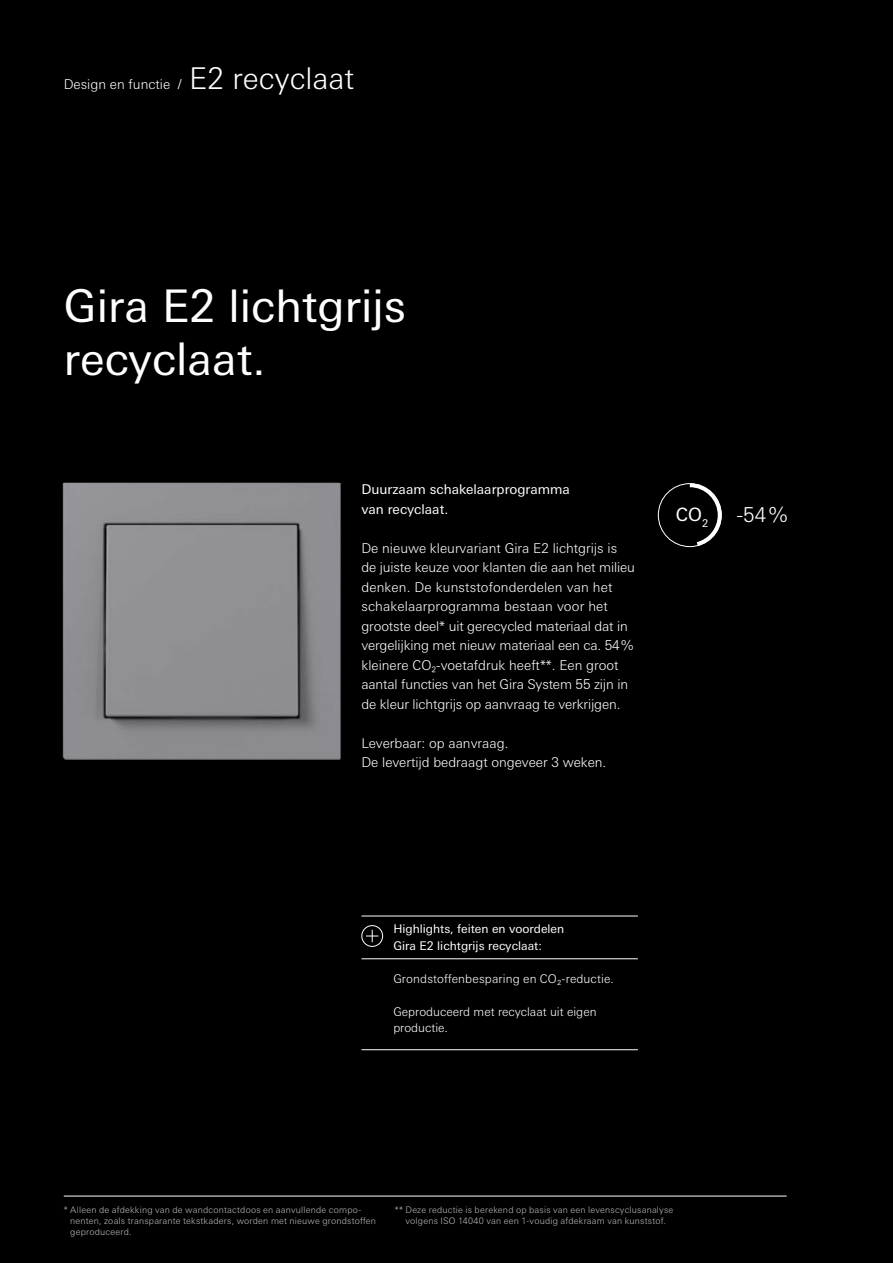
<style>
.page{position:relative;width:893px;height:1263px;background:#000}
.page>*{position:absolute;margin:0;border:0;box-sizing:border-box;transform-origin:0 0}
.t1{font:45px/52.5px "Univers Next Pro";color:#fff}
.t2{font:300 30px "Univers Next Pro";color:#fff}
.t3{font:300 20.55px "Univers Next Pro";color:#fff}
.t4{font:18.3px "Univers Next Pro";color:#fff}
.t5{font:300 13.5px/19.5px "Univers Next Pro";color:#fff}
.t6{font:13.5px/19.5px "Univers Next Pro";color:#fff}
.t7{font:300 12px/16.5px "Univers Next W1 G";color:#fff}
.t8{font:12px/16.5px "Univers Next W1 G";color:#fff}
.t9{font:300 9px/10.8px "Univers Next Pro";letter-spacing:.02em;color:#bebbba}
</style>
<div class="page">
<svg style="left:686px;top:483px;width:36px;height:65px"></svg>
<hr style="left:64px;top:1196px;width:723px;height:1px;background:#fff">
<hr style="left:361px;top:916px;width:277px;height:1px;background:#fff">
<hr style="left:361px;top:958px;width:277px;height:1px;background:#fff">
<hr style="left:361px;top:1049px;width:277px;height:1px;background:#fff">
<div style="left:361px;top:925px;width:22px;height:22px;border:1px solid #fff;border-radius:50%"></div>
<svg style="left:366px;top:930px;width:12px;height:12px"></svg>
<img style="left:62px;top:482px;width:279px;height:278px">
<p class="t5" style="left:64px;top:75px;width:119px">Design en functie /</p>
<h2 class="t2" style="left:189px;top:61px;width:167px">E2 recyclaat</h2>
<h1 class="t1" style="left:64px;top:280px;width:344px">Gira E2 lichtgrijs recyclaat.</h1>
<p class="t6" style="left:361px;top:480px;width:210px">Duurzaam schakelaarprogramma van recyclaat.</p>
<p class="t5" style="left:361px;top:538px;width:275px">De nieuwe kleurvariant Gira E2 lichtgrijs is de juiste keuze voor klanten die aan het milieu denken. De kunststofonderdelen van het schakelaarprogramma bestaan voor het grootste deel* uit gerecycled materiaal dat in vergelijking met nieuw materiaal een ca. 54% kleinere CO₂-voetafdruk heeft**. Een groot aantal functies van het Gira System 55 zijn in de kleur lichtgrijs op aanvraag te verkrijgen.</p>
<p class="t5" style="left:361px;top:733px;width:246px">Leverbaar: op aanvraag.<br>De levertijd bedraagt ongeveer 3 weken.</p>
<h3 class="t4" style="left:676px;top:504px;width:34px">CO<sub>2</sub></h3>
<h3 class="t3" style="left:736px;top:502px;width:53px">-54%</h3>
<p class="t8" style="left:393px;top:921px;width:172px">Highlights, feiten en voordelen<br>Gira E2 lichtgrijs recyclaat:</p>
<p class="t7" style="left:393px;top:970px;width:222px">Grondstoffenbesparing en CO₂-reductie.</p>
<p class="t7" style="left:393px;top:1003px;width:205px">Geproduceerd met recyclaat uit eigen productie.</p>
<p class="t9" style="left:70px;top:1205px;width:307px;text-indent:-6px">* Alleen de afdekking van de wandcontactdoos en aanvullende compo&shy;nenten, zoals transparante tekstkaders, worden met nieuwe grondstoffen geproduceerd.</p>
<p class="t9" style="left:395px;top:1205px;width:280px;text-align:center">** Deze reductie is berekend op basis van een levenscyclusanalyse volgens ISO 14040 van een 1-voudig afdekraam van kunststof.</p>
</div>
